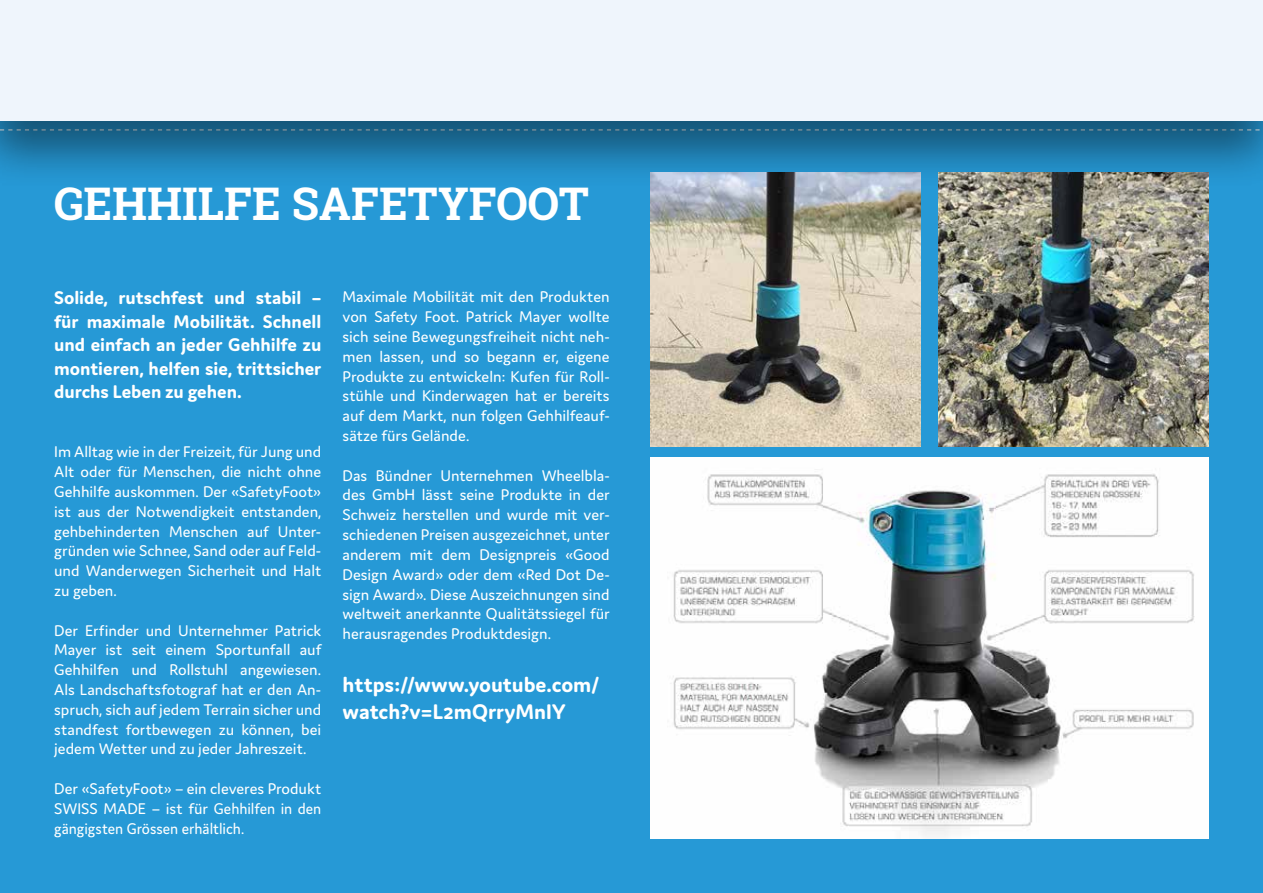
<style>
.page{position:relative;width:1263px;height:893px;background:#fff}
.page>*{position:absolute;margin:0;border:0;box-sizing:border-box;transform-origin:0 0}
.t1{font:700 45px "Roboto Slab";color:#fff}
.t2{font:700 22.5px/27px "Domus";color:#fff}
.t3{font:700 19.5px/23.4px "Domus";color:#fff;text-align:justify}
.t4{font:16.5px/19.8px "Domus";color:#fff;text-align:justify}
</style>
<div class="page">
<div style="left:0;top:121px;width:1263px;height:772px;background:#2699d6"></div>
<div style="left:0;top:0;width:1263px;height:190px;background:#000;opacity:.45"></div>
<div style="left:0;top:0;width:1263px;height:121px;background:#eff5fc"></div>
<img style="left:650px;top:172px;width:270px;height:274px">
<img style="left:939px;top:172px;width:270px;height:274px">
<img style="left:650px;top:457px;width:559px;height:382px">
<h1 class="t1" style="left:54px;top:172px;width:537px">GEHHILFE SAFETYFOOT</h1>
<p class="t3" style="left:54px;top:286px;width:269px">Solide, rutschfest und stabil – für maximale Mobilität. Schnell und einfach an jeder Gehhilfe zu montieren, helfen sie, trittsicher durchs Leben zu gehen.</p>
<p class="t4" style="left:54px;top:442px;width:269px">Im Alltag wie in der Freizeit, für Jung und Alt oder für Menschen, die nicht ohne Gehhilfe auskommen. Der «SafetyFoot» ist aus der Notwendigkeit entstanden, gehbehinderten Menschen auf Unter&shy;gründen wie Schnee, Sand oder auf Feld&shy;und Wanderwegen Sicherheit und Halt zu geben.</p>
<p class="t4" style="left:54px;top:620px;width:269px">Der Erfinder und Unternehmer Patrick Mayer ist seit einem Sportunfall auf Gehhilfen und Rollstuhl angewiesen.<br>Als Landschaftsfotograf hat er den An&shy;spruch, sich auf jedem Terrain sicher und standfest fortbewegen zu können, bei jedem Wetter und zu jeder Jahreszeit.</p>
<p class="t4" style="left:54px;top:779px;width:269px">Der «SafetyFoot» – ein cleveres Produkt SWISS MADE – ist für Gehhilfen in den gängigsten Grössen erhältlich.</p>
<p class="t4" style="left:343px;top:287px;width:269px">Maximale Mobilität mit den Produkten von Safety Foot. Patrick Mayer wollte sich seine Bewegungsfreiheit nicht neh&shy;men lassen, und so begann er, eigene Produkte zu entwickeln: Kufen für Roll&shy;stühle und Kinderwagen hat er bereits auf dem Markt, nun folgen Gehhilfeauf&shy;sätze fürs Gelände.</p>
<p class="t4" style="left:343px;top:465px;width:269px">Das Bündner Unternehmen Wheelbla&shy;des GmbH lässt seine Produkte in der Schweiz herstellen und wurde mit ver&shy;schiedenen Preisen ausgezeichnet, unter anderem mit dem Designpreis «Good Design Award» oder dem «Red Dot De&shy;sign Award». Diese Auszeichnungen sind weltweit anerkannte Qualitätssiegel für herausragendes Produktdesign.</p>
<h2 class="t2" style="left:343px;top:671px;width:258px">https://www.youtube.com/ watch?v=L2mQrryMnIY</h2>
</div>
